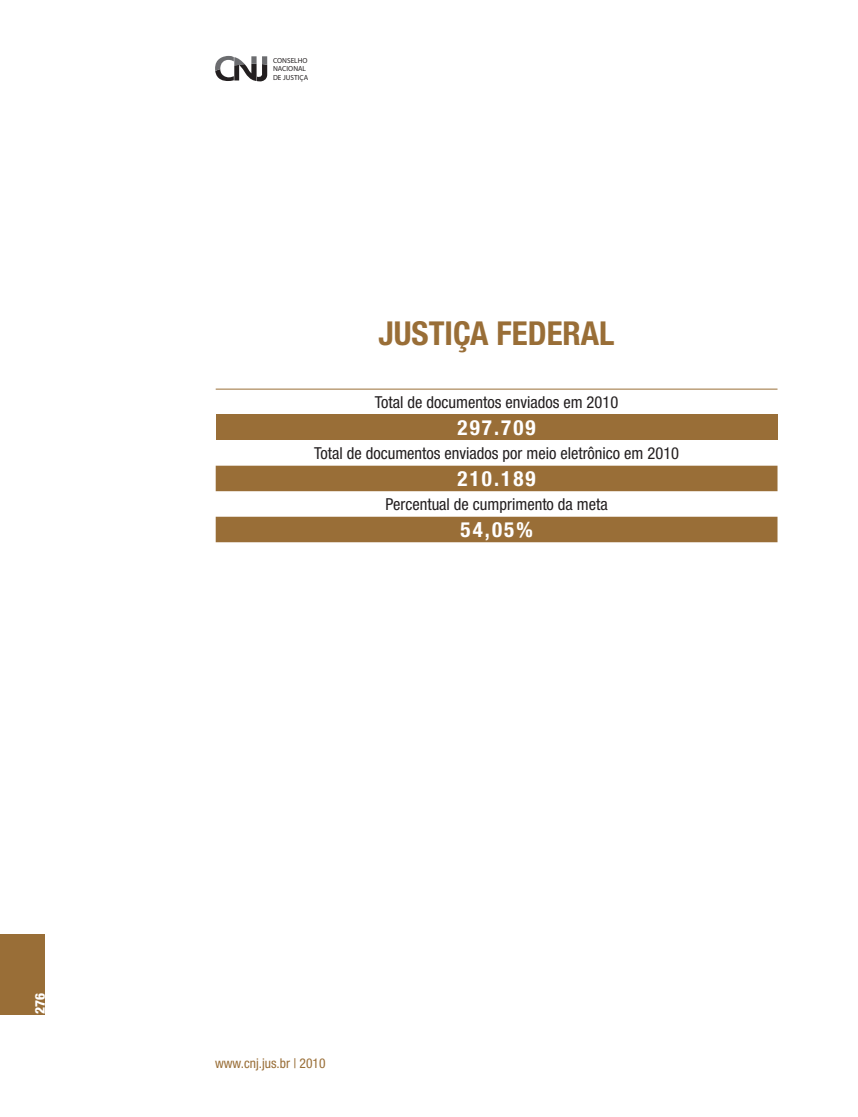
<style>
.page{position:relative;width:858px;height:1117px;background:#fff}
.page>*{position:absolute;margin:0;border:0;box-sizing:border-box;transform-origin:0 0}
._5_TITULO{font:700 condensed 33px "Helvetica Neue LT Std";color:#996e37}
.NUMERO_Índice_Global{font:700 condensed 21px "Helvetica Neue LT Std";letter-spacing:.1em;color:#fff}
.Índice_Global{font:condensed 16.5px "Helvetica Neue LT Std";color:#231f20}
.t1{font:condensed 13.5px "Helvetica Neue";color:#996e37}
.t2{font:800 condensed 13.5px "Helvetica Neue";color:#fff}
.t3{font:7.35px/8.9px "Myriad Pro";color:#231f20}
</style>
<div class="page">
<svg style="left:215px;top:56px;width:52px;height:25px"></svg>
<div style="left:0;top:934px;width:45px;height:80px;background:#996e37"></div>
<div style="left:216px;top:414px;width:561px;height:26px;background:#996e37"></div>
<svg style="left:216px;top:465px;width:561px;height:77px;fill:#996e37"></svg>
<hr style="left:216px;top:389px;width:561px;height:1px;background:#996e37">
<p class="t3" style="left:273px;top:56px;width:37px">CONSELHO<br>NACIONAL<br>DE JUSTIÇA</p>
<p class="_5_TITULO" style="left:378px;top:313px;width:237px">JUSTIÇA FEDERAL</p>
<p class="Índice_Global" style="left:375px;top:392px;width:245px">Total de documentos enviados em 2010</p>
<p class="NUMERO_Índice_Global" style="left:457px;top:415px;width:80px">297.709</p>
<p class="Índice_Global" style="left:314px;top:443px;width:366px">Total de documentos enviados por meio eletrônico em 2010</p>
<p class="NUMERO_Índice_Global" style="left:457px;top:466px;width:80px">210.189</p>
<p class="Índice_Global" style="left:385px;top:494px;width:224px">Percentual de cumprimento da meta</p>
<p class="NUMERO_Índice_Global" style="left:460px;top:517px;width:74px">54,05%</p>
<p class="t2" style="left:32px;top:1014px;width:23px;rotate:-90deg">276</p>
<p class="t1" style="left:215px;top:1055px;width:112px">www.cnj.jus.br | 2010</p>
</div>
